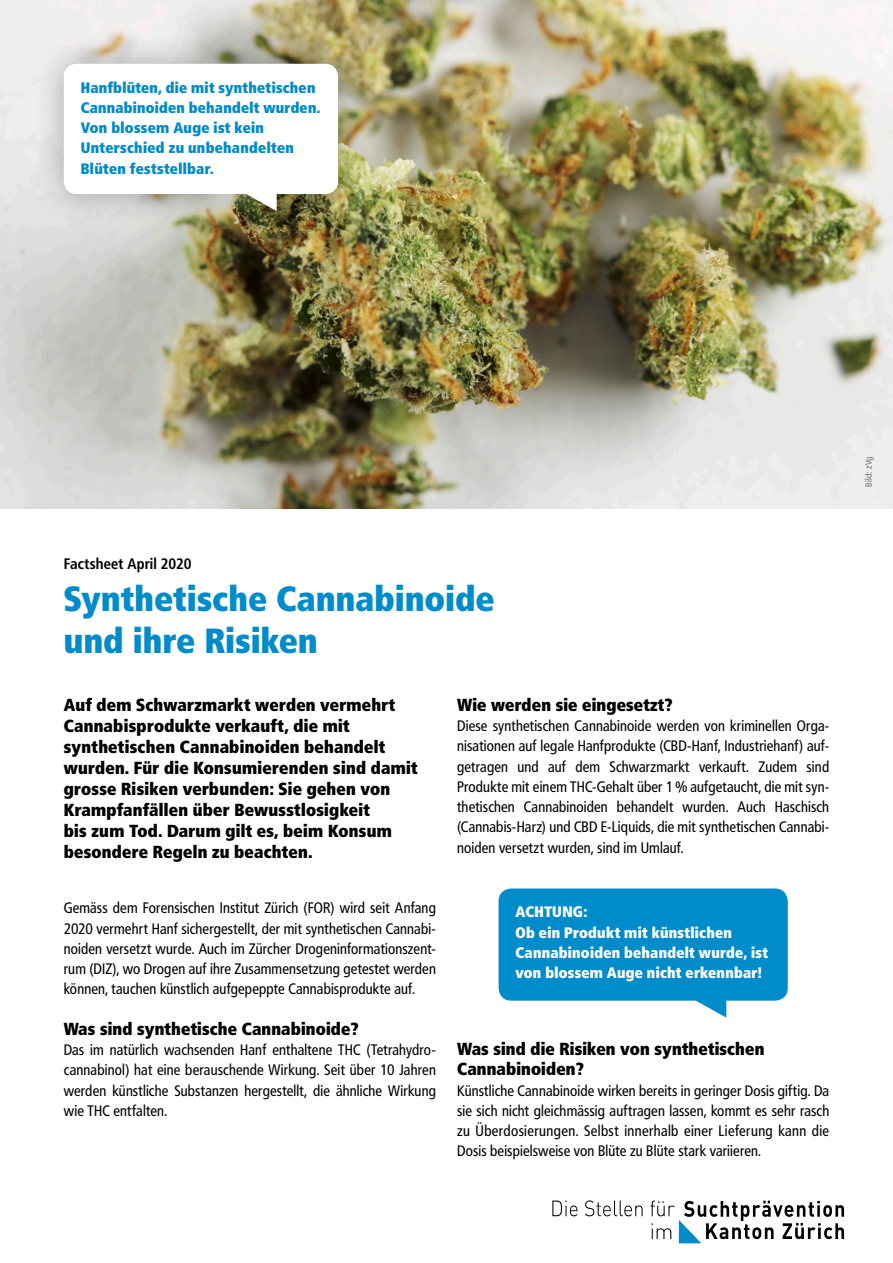
<style>
.page{position:relative;width:893px;height:1263px;background:#fff}
.page>*{position:absolute;margin:0;border:0;box-sizing:border-box;transform-origin:0 0}
.t1{font:800 34.5px/42px "Frutiger Condensed BQ";letter-spacing:.015em;color:#008bca}
.t2{font:800 17.25px/21px "Frutiger Condensed BQ";letter-spacing:.015em;color:#000}
.t3{font:15px/20.2px "Frutiger Condensed BQ";letter-spacing:.01em;color:#000;text-align:justify}
.t4{font:800 15px/20.2px "Frutiger Condensed BQ";letter-spacing:.02em;color:#008bca}
.t5{font:800 15px/20.2px "Frutiger Condensed BQ";letter-spacing:.02em;color:#fff}
.t6{font:700 15px "Frutiger Condensed BQ";letter-spacing:.01em;color:#000}
.t7{font:9px "Frutiger Condensed BQ";letter-spacing:.045em;color:#7b7c7b}
.s1{font-weight:700}
</style>
<div class="page">
<svg style="left:552px;top:1200px;width:25px;height:16px"></svg>
<svg style="left:585px;top:1200px;width:58px;height:16px"></svg>
<svg style="left:650px;top:1200px;width:194px;height:43px"></svg>
<svg style="left:499px;top:888px;width:289px;height:130px;background:#229ad1"></svg>
<img style="left:0;top:0;width:893px;height:508px">
<div style="left:33px;top:33px;width:336px;height:205px;background:#000;opacity:.3"></div>
<svg style="left:64px;top:64px;width:274px;height:147px"></svg>
<p class="t4" style="left:81px;top:77px;width:241px">Hanfblüten, die mit synthetischen<br>Cannabinoiden behandelt wurden.<br>Von blossem Auge ist kein<br>Unterschied zu unbehandelten<br>Blüten feststellbar.</p>
<p class="t6" style="left:64px;top:554px;width:129px">Factsheet April 2020</p>
<h1 class="t1" style="left:64px;top:578px;width:432px">Synthetische Cannabinoide und ihre Risiken</h1>
<p class="t2" style="left:64px;top:694px;width:355px">Auf dem Schwarzmarkt werden vermehrt Cannabisprodukte verkauft, die mit synthetischen Cannabinoiden behandelt wurden. Für die Konsumierenden sind damit grosse Risiken verbunden: Sie gehen von Krampfanfällen über Bewusstlosigkeit<br>bis zum Tod. Darum gilt es, beim Konsum besondere Regeln zu beachten.</p>
<p class="t3" style="left:64px;top:898px;width:374px">Gemäss dem Forensischen Institut Zürich (FOR) wird seit Anfang 2020 vermehrt Hanf sichergestellt, der mit synthetischen Cannabi&shy;noiden versetzt wurde. Auch im Zürcher Drogeninformationszent&shy;rum (DIZ), wo Drogen auf ihre Zusammensetzung getestet werden können, tauchen künstlich aufgepeppte Cannabisprodukte auf.</p>
<p class="t2" style="left:64px;top:1018px;width:297px">Was sind synthetische Cannabinoide?</p>
<p class="t3" style="left:64px;top:1040px;width:374px">Das im natürlich wachsenden Hanf enthaltene THC (Tetrahydro&shy;cannabinol) hat eine berauschende Wirkung. Seit über 10 Jahren werden künstliche Substanzen hergestellt, die ähnliche Wirkung wie THC entfalten.</p>
<p class="t2" style="left:457px;top:694px;width:217px">Wie werden sie eingesetzt?</p>
<p class="t3" style="left:457px;top:716px;width:374px">Diese synthetischen Cannabinoide werden von kriminellen Orga&shy;nisationen auf legale Hanfprodukte (CBD-Hanf, Industriehanf) auf&shy;getragen und auf dem Schwarzmarkt verkauft. Zudem sind Produkte mit einem THC-Gehalt über 1<span class="s1">%</span> aufgetaucht, die mit syn&shy;thetischen Cannabinoiden behandelt wurden. Auch Haschisch (Cannabis-Harz) und CBD E-Liquids, die mit synthetischen Cannabi&shy;noiden versetzt wurden, sind im Umlauf.</p>
<p class="t5" style="left:516px;top:902px;width:254px">ACHTUNG:<br>Ob ein Produkt mit künstlichen<br>Cannabinoiden behandelt wurde, ist von blossem Auge nicht erkennbar!</p>
<p class="t2" style="left:457px;top:1039px;width:309px;line-height:20.2px">Was sind die Risiken von synthetischen<br>Cannabinoiden?</p>
<p class="t3" style="left:457px;top:1080px;width:374px">Künstliche Cannabinoide wirken bereits in geringer Dosis giftig. Da sie sich nicht gleichmässig auftragen lassen, kommt es sehr rasch zu Überdosierungen. Selbst innerhalb einer Lieferung kann die Dosis beispielsweise von Blüte zu Blüte stark variieren.</p>
<p class="t7" style="left:863px;top:487px;width:32px;rotate:-90deg">Bild: zVg</p>
</div>
